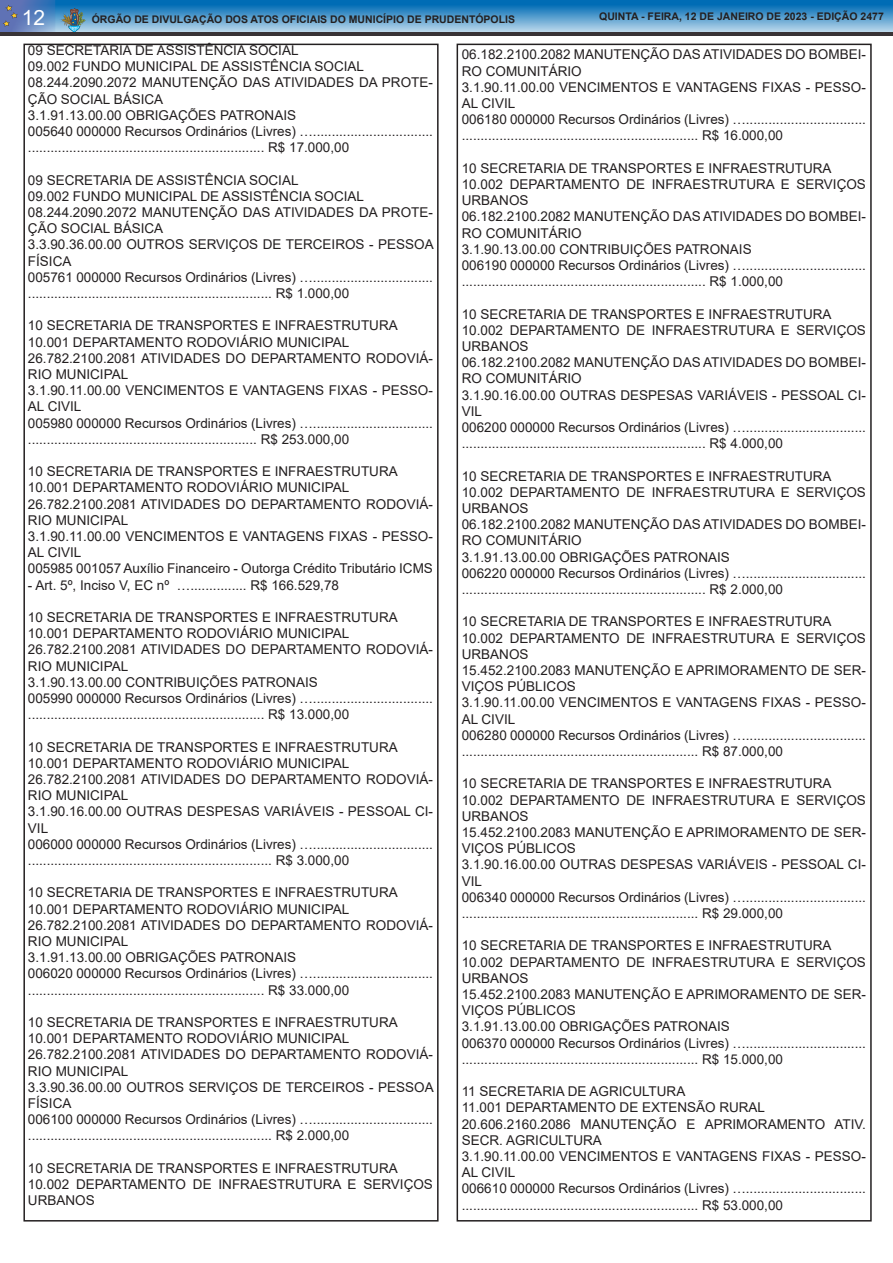
<style>
.page{position:relative;width:893px;height:1263px;background:#fff}
.page>*{position:absolute;margin:0;border:0;box-sizing:border-box;transform-origin:0 0}
.t1{font:21px "Arial";color:#fff}
.t2{font:13.5px/16.2px "Arial";color:#231f20}
.t3{font:700 10.5px "Arial";color:#231f20}
</style>
<div class="page">
<img style="left:56px;top:0;width:837px;height:32px">
<img style="left:0;top:0;width:56px;height:32px">
<svg style="left:3px;top:5px;width:15px;height:22px"></svg>
<svg style="left:59px;top:8px;width:27px;height:24px"></svg>
<hr style="left:0;top:32px;width:893px;height:4px;background:#383336">
<h1 class="t1" style="left:22px;top:3px;width:25px">12</h1>
<p class="t3" style="left:92px;top:12px;width:425px">ÓRGÃO DE DIVULGAÇÃO DOS ATOS OFICIAIS DO MUNICÍPIO DE PRUDENTÓPOLIS</p>
<p class="t3" style="left:599px;top:9px;width:286px">QUINTA - FEIRA, 12 DE JANEIRO DE 2023 - EDIÇÃO 2477</p>
<p class="t2" style="left:28px;top:42px;width:272px">09 SECRETARIA DE ASSISTÊNCIA SOCIAL</p>
<p class="t2" style="left:28px;top:58px;width:338px">09.002 FUNDO MUNICIPAL DE ASSISTÊNCIA SOCIAL</p>
<p class="t2" style="left:28px;top:74px;width:406px">08.244.2090.2072 MANUTENÇÃO DAS ATIVIDADES DA PROTE-<br>ÇÃO SOCIAL BÁSICA</p>
<p class="t2" style="left:28px;top:107px;width:270px">3.1.91.13.00.00 OBRIGAÇÕES PATRONAIS</p>
<p class="t2" style="left:28px;top:123px;width:407px">005640 000000 Recursos Ordinários (Livres) …................................ ............................................................... R$ 17.000,00</p>
<p class="t2" style="left:28px;top:172px;width:272px">09 SECRETARIA DE ASSISTÊNCIA SOCIAL</p>
<p class="t2" style="left:28px;top:188px;width:338px">09.002 FUNDO MUNICIPAL DE ASSISTÊNCIA SOCIAL</p>
<p class="t2" style="left:28px;top:204px;width:406px">08.244.2090.2072 MANUTENÇÃO DAS ATIVIDADES DA PROTE-<br>ÇÃO SOCIAL BÁSICA</p>
<p class="t2" style="left:28px;top:236px;width:407px">3.3.90.36.00.00 OUTROS SERVIÇOS DE TERCEIROS - PESSOA<br>FÍSICA</p>
<p class="t2" style="left:28px;top:269px;width:407px">005761 000000 Recursos Ordinários (Livres) …................................ ................................................................. R$ 1.000,00</p>
<p class="t2" style="left:28px;top:317px;width:371px">10 SECRETARIA DE TRANSPORTES E INFRAESTRUTURA</p>
<p class="t2" style="left:28px;top:334px;width:323px">10.001 DEPARTAMENTO RODOVIÁRIO MUNICIPAL</p>
<p class="t2" style="left:28px;top:350px;width:406px">26.782.2100.2081 ATIVIDADES DO DEPARTAMENTO RODOVIÁ-<br>RIO MUNICIPAL</p>
<p class="t2" style="left:28px;top:382px;width:406px">3.1.90.11.00.00 VENCIMENTOS E VANTAGENS FIXAS - PESSO-<br>AL CIVIL</p>
<p class="t2" style="left:28px;top:415px;width:407px">005980 000000 Recursos Ordinários (Livres) …................................ ............................................................. R$ 253.000,00</p>
<p class="t2" style="left:28px;top:463px;width:371px">10 SECRETARIA DE TRANSPORTES E INFRAESTRUTURA</p>
<p class="t2" style="left:28px;top:479px;width:323px">10.001 DEPARTAMENTO RODOVIÁRIO MUNICIPAL</p>
<p class="t2" style="left:28px;top:496px;width:406px">26.782.2100.2081 ATIVIDADES DO DEPARTAMENTO RODOVIÁ-<br>RIO MUNICIPAL</p>
<p class="t2" style="left:28px;top:528px;width:406px">3.1.90.11.00.00 VENCIMENTOS E VANTAGENS FIXAS - PESSO-<br>AL CIVIL</p>
<p class="t2" style="left:28px;top:560px;width:406px">005985 001057 Auxílio Financeiro - Outorga Crédito Tributário ICMS</p>
<p class="t2" style="left:28px;top:577px;width:313px">- Art. 5º, Inciso V, EC nº …............... R$ 166.529,78</p>
<p class="t2" style="left:28px;top:609px;width:371px">10 SECRETARIA DE TRANSPORTES E INFRAESTRUTURA</p>
<p class="t2" style="left:28px;top:625px;width:323px">10.001 DEPARTAMENTO RODOVIÁRIO MUNICIPAL</p>
<p class="t2" style="left:28px;top:641px;width:406px">26.782.2100.2081 ATIVIDADES DO DEPARTAMENTO RODOVIÁ-<br>RIO MUNICIPAL</p>
<p class="t2" style="left:28px;top:674px;width:291px">3.1.90.13.00.00 CONTRIBUIÇÕES PATRONAIS</p>
<p class="t2" style="left:28px;top:690px;width:407px">005990 000000 Recursos Ordinários (Livres) …................................ ............................................................... R$ 13.000,00</p>
<p class="t2" style="left:28px;top:739px;width:371px">10 SECRETARIA DE TRANSPORTES E INFRAESTRUTURA</p>
<p class="t2" style="left:28px;top:755px;width:323px">10.001 DEPARTAMENTO RODOVIÁRIO MUNICIPAL</p>
<p class="t2" style="left:28px;top:771px;width:406px">26.782.2100.2081 ATIVIDADES DO DEPARTAMENTO RODOVIÁ-<br>RIO MUNICIPAL</p>
<p class="t2" style="left:28px;top:803px;width:406px">3.1.90.16.00.00 OUTRAS DESPESAS VARIÁVEIS - PESSOAL CI-<br>VIL</p>
<p class="t2" style="left:28px;top:836px;width:407px">006000 000000 Recursos Ordinários (Livres) …................................ ................................................................. R$ 3.000,00</p>
<p class="t2" style="left:28px;top:884px;width:371px">10 SECRETARIA DE TRANSPORTES E INFRAESTRUTURA</p>
<p class="t2" style="left:28px;top:901px;width:323px">10.001 DEPARTAMENTO RODOVIÁRIO MUNICIPAL</p>
<p class="t2" style="left:28px;top:917px;width:406px">26.782.2100.2081 ATIVIDADES DO DEPARTAMENTO RODOVIÁ-<br>RIO MUNICIPAL</p>
<p class="t2" style="left:28px;top:949px;width:270px">3.1.91.13.00.00 OBRIGAÇÕES PATRONAIS</p>
<p class="t2" style="left:28px;top:965px;width:407px">006020 000000 Recursos Ordinários (Livres) …................................ ............................................................... R$ 33.000,00</p>
<p class="t2" style="left:28px;top:1014px;width:371px">10 SECRETARIA DE TRANSPORTES E INFRAESTRUTURA</p>
<p class="t2" style="left:28px;top:1030px;width:323px">10.001 DEPARTAMENTO RODOVIÁRIO MUNICIPAL</p>
<p class="t2" style="left:28px;top:1046px;width:406px">26.782.2100.2081 ATIVIDADES DO DEPARTAMENTO RODOVIÁ-<br>RIO MUNICIPAL</p>
<p class="t2" style="left:28px;top:1079px;width:407px">3.3.90.36.00.00 OUTROS SERVIÇOS DE TERCEIROS - PESSOA<br>FÍSICA</p>
<p class="t2" style="left:28px;top:1111px;width:407px">006100 000000 Recursos Ordinários (Livres) …................................ ................................................................. R$ 2.000,00</p>
<p class="t2" style="left:28px;top:1160px;width:371px">10 SECRETARIA DE TRANSPORTES E INFRAESTRUTURA</p>
<p class="t2" style="left:28px;top:1176px;width:407px">10.002 DEPARTAMENTO DE INFRAESTRUTURA E SERVIÇOS<br>URBANOS</p>
<p class="t2" style="left:462px;top:46px;width:406px">06.182.2100.2082 MANUTENÇÃO DAS ATIVIDADES DO BOMBEI-<br>RO COMUNITÁRIO</p>
<p class="t2" style="left:462px;top:79px;width:406px">3.1.90.11.00.00 VENCIMENTOS E VANTAGENS FIXAS - PESSO-<br>AL CIVIL</p>
<p class="t2" style="left:462px;top:111px;width:406px">006180 000000 Recursos Ordinários (Livres) …................................ ............................................................... R$ 16.000,00</p>
<p class="t2" style="left:462px;top:160px;width:371px">10 SECRETARIA DE TRANSPORTES E INFRAESTRUTURA</p>
<p class="t2" style="left:462px;top:176px;width:406px">10.002 DEPARTAMENTO DE INFRAESTRUTURA E SERVIÇOS<br>URBANOS</p>
<p class="t2" style="left:462px;top:208px;width:406px">06.182.2100.2082 MANUTENÇÃO DAS ATIVIDADES DO BOMBEI-<br>RO COMUNITÁRIO</p>
<p class="t2" style="left:462px;top:241px;width:291px">3.1.90.13.00.00 CONTRIBUIÇÕES PATRONAIS</p>
<p class="t2" style="left:462px;top:257px;width:406px">006190 000000 Recursos Ordinários (Livres) …................................ ................................................................. R$ 1.000,00</p>
<p class="t2" style="left:462px;top:306px;width:371px">10 SECRETARIA DE TRANSPORTES E INFRAESTRUTURA</p>
<p class="t2" style="left:462px;top:322px;width:406px">10.002 DEPARTAMENTO DE INFRAESTRUTURA E SERVIÇOS<br>URBANOS</p>
<p class="t2" style="left:462px;top:354px;width:406px">06.182.2100.2082 MANUTENÇÃO DAS ATIVIDADES DO BOMBEI-<br>RO COMUNITÁRIO</p>
<p class="t2" style="left:462px;top:387px;width:406px">3.1.90.16.00.00 OUTRAS DESPESAS VARIÁVEIS - PESSOAL CI-<br>VIL</p>
<p class="t2" style="left:462px;top:419px;width:406px">006200 000000 Recursos Ordinários (Livres) …................................ ................................................................. R$ 4.000,00</p>
<p class="t2" style="left:462px;top:468px;width:371px">10 SECRETARIA DE TRANSPORTES E INFRAESTRUTURA</p>
<p class="t2" style="left:462px;top:484px;width:406px">10.002 DEPARTAMENTO DE INFRAESTRUTURA E SERVIÇOS<br>URBANOS</p>
<p class="t2" style="left:462px;top:516px;width:406px">06.182.2100.2082 MANUTENÇÃO DAS ATIVIDADES DO BOMBEI-<br>RO COMUNITÁRIO</p>
<p class="t2" style="left:462px;top:549px;width:270px">3.1.91.13.00.00 OBRIGAÇÕES PATRONAIS</p>
<p class="t2" style="left:462px;top:565px;width:406px">006220 000000 Recursos Ordinários (Livres) …................................ ................................................................. R$ 2.000,00</p>
<p class="t2" style="left:462px;top:613px;width:371px">10 SECRETARIA DE TRANSPORTES E INFRAESTRUTURA</p>
<p class="t2" style="left:462px;top:630px;width:406px">10.002 DEPARTAMENTO DE INFRAESTRUTURA E SERVIÇOS<br>URBANOS</p>
<p class="t2" style="left:462px;top:662px;width:406px">15.452.2100.2083 MANUTENÇÃO E APRIMORAMENTO DE SER-<br>VIÇOS PÚBLICOS</p>
<p class="t2" style="left:462px;top:694px;width:406px">3.1.90.11.00.00 VENCIMENTOS E VANTAGENS FIXAS - PESSO-<br>AL CIVIL</p>
<p class="t2" style="left:462px;top:727px;width:406px">006280 000000 Recursos Ordinários (Livres) …................................ ............................................................... R$ 87.000,00</p>
<p class="t2" style="left:462px;top:775px;width:371px">10 SECRETARIA DE TRANSPORTES E INFRAESTRUTURA</p>
<p class="t2" style="left:462px;top:792px;width:406px">10.002 DEPARTAMENTO DE INFRAESTRUTURA E SERVIÇOS<br>URBANOS</p>
<p class="t2" style="left:462px;top:824px;width:406px">15.452.2100.2083 MANUTENÇÃO E APRIMORAMENTO DE SER-<br>VIÇOS PÚBLICOS</p>
<p class="t2" style="left:462px;top:856px;width:406px">3.1.90.16.00.00 OUTRAS DESPESAS VARIÁVEIS - PESSOAL CI-<br>VIL</p>
<p class="t2" style="left:462px;top:889px;width:406px">006340 000000 Recursos Ordinários (Livres) …................................ ............................................................... R$ 29.000,00</p>
<p class="t2" style="left:462px;top:937px;width:371px">10 SECRETARIA DE TRANSPORTES E INFRAESTRUTURA</p>
<p class="t2" style="left:462px;top:954px;width:406px">10.002 DEPARTAMENTO DE INFRAESTRUTURA E SERVIÇOS<br>URBANOS</p>
<p class="t2" style="left:462px;top:986px;width:406px">15.452.2100.2083 MANUTENÇÃO E APRIMORAMENTO DE SER-<br>VIÇOS PÚBLICOS</p>
<p class="t2" style="left:462px;top:1018px;width:270px">3.1.91.13.00.00 OBRIGAÇÕES PATRONAIS</p>
<p class="t2" style="left:462px;top:1035px;width:406px">006370 000000 Recursos Ordinários (Livres) …................................ ............................................................... R$ 15.000,00</p>
<p class="t2" style="left:462px;top:1083px;width:225px">11 SECRETARIA DE AGRICULTURA</p>
<p class="t2" style="left:462px;top:1099px;width:305px">11.001 DEPARTAMENTO DE EXTENSÃO RURAL</p>
<p class="t2" style="left:462px;top:1116px;width:406px">20.606.2160.2086 MANUTENÇÃO E APRIMORAMENTO ATIV.<br>SECR. AGRICULTURA</p>
<p class="t2" style="left:462px;top:1148px;width:406px">3.1.90.11.00.00 VENCIMENTOS E VANTAGENS FIXAS - PESSO-<br>AL CIVIL</p>
<p class="t2" style="left:462px;top:1180px;width:406px">006610 000000 Recursos Ordinários (Livres) …................................ ............................................................... R$ 53.000,00</p>
</div>
